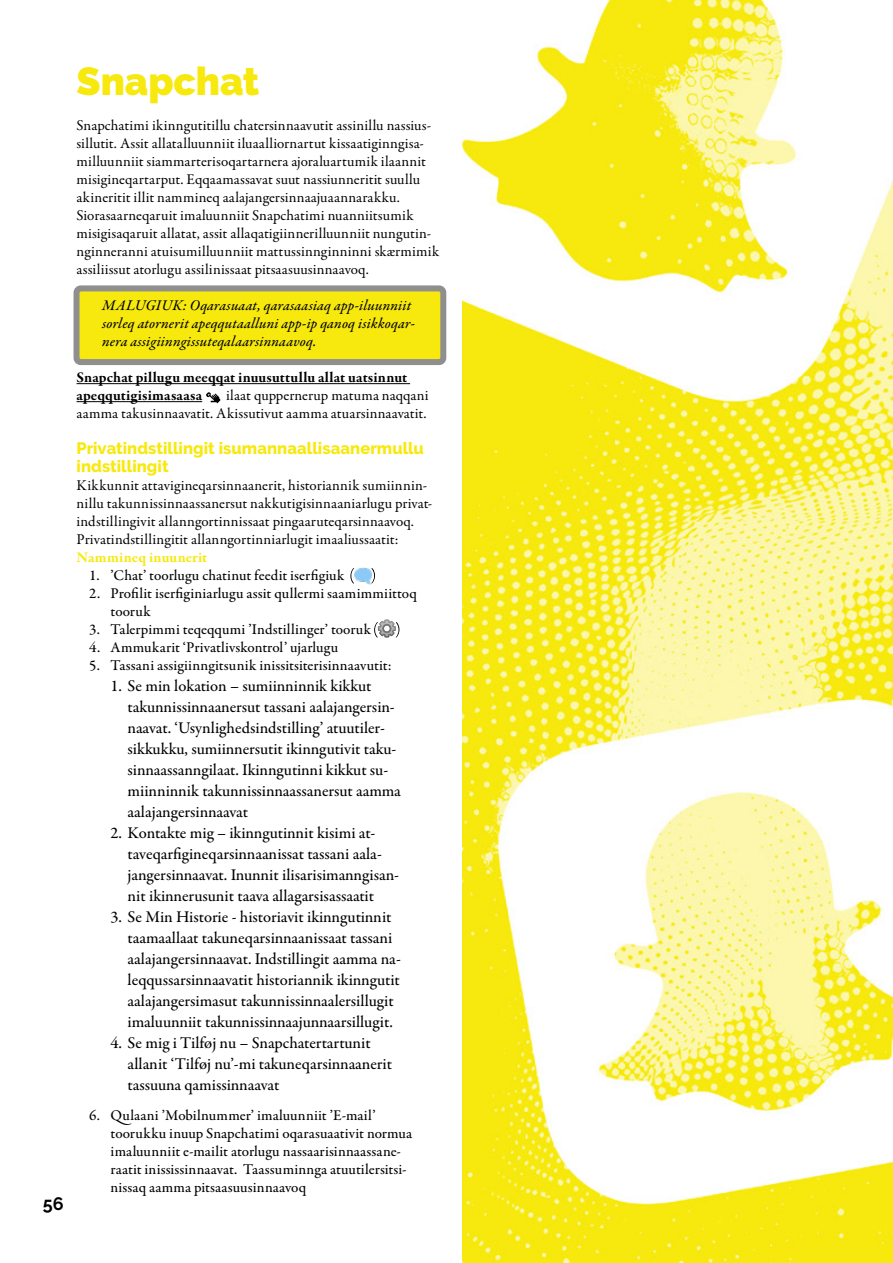
<style>
.page{position:relative;width:893px;height:1263px;background:#fff}
.page>*{position:absolute;margin:0;border:0;box-sizing:border-box;transform-origin:0 0}
.t1{font:900 39px "Raleway";color:#f7e90e}
.t2{font:700 18px "Raleway";color:#000}
.t3{font:500 16.5px/21px "Garamond Premr Pro";color:#000}
.t4{font:800 16.5px/18px "Raleway";color:#f7e90e}
.t5{font:15px/18px "Garamond Premr Pro";letter-spacing:.01em;color:#000}
.t6{font:500 15px/18px "Garamond Premr Pro";letter-spacing:.005em;color:#000}
.t7{font:15px/18px "Garamond Premr Pro Med It";letter-spacing:.01em;color:#000}
.t8{font:700 15px/18px "Garamond Premr Pro";letter-spacing:.01em;color:#000}
.t9{font:700 15px "Garamond Premr Pro";letter-spacing:.01em;color:#f7e90e}
</style>
<div class="page">
<div style="left:77px;top:288px;width:366px;height:74px;background:#f7e90e;border-radius:4px"></div>
<div style="left:74px;top:285px;width:372px;height:80px;border:6px solid #908f8f;border-radius:4px"></div>
<hr style="left:77px;top:383px;width:333px;height:1px;background:#000">
<hr style="left:77px;top:401px;width:125px;height:1px;background:#000">
<svg style="left:350px;top:568px;width:4px;height:15px"></svg>
<img style="left:354px;top:567px;width:17px;height:17px">
<svg style="left:371px;top:568px;width:4px;height:15px"></svg>
<svg style="left:374px;top:619px;width:25px;height:18px"></svg>
<img style="left:462px;top:0;width:431px;height:1263px">
<svg style="left:206px;top:392px;width:15px;height:12px"></svg>
<p class="t2" style="left:43px;top:1193px;width:22px">56</p>
<h1 class="t1" style="left:77px;top:58px;width:184px">Snapchat</h1>
<p class="t5" style="left:77px;top:117px;width:364px">Snapchatimi ikinngutitillu chatersinnaavutit assinillu nassius&shy;sillutit. Assit allatalluunniit iluaalliornartut kissaatiginngisa&shy;milluunniit siammarterisoqartarnera ajoraluartumik ilaannit misigineqartarput. Eqqaamassavat suut nassiunneritit suullu akineritit illit nammineq aalajangersinnaajuaannarakku.<br>Siorasaarneqaruit imaluunniit Snapchatimi nuanniitsumik misigisaqaruit allatat, assit allaqatigiinnerilluunniit nungutin&shy;nginneranni atuisumilluunniit mattussinnginninni skærmimik assiliissut atorlugu assilinissaat pitsaasuusinnaavoq.</p>
<p class="t7" style="left:102px;top:297px;width:315px">MALUGIUK: Oqarasuaat, qarasaasiaq app-iluunniit sorleq atornerit apeqqutaalluni app-ip qanoq isikkoqar&shy;nera assigiinngissuteqalaarsinnaavoq.</p>
<p class="t8" style="left:77px;top:369px;width:332px">Snapchat pillugu meeqqat inuusuttullu allat uatsinnut apeqqutigisimasaasa</p>
<p class="t5" style="left:77px;top:387px;width:354px;text-align:right">ilaat quppernerup matuma naqqani<br>aamma takusinnaavatit. Akissutivut aamma atuarsinnaavatit.</p>
<p class="t4" style="left:77px;top:439px;width:349px">Privatindstillingit isumannaallisaanermullu indstillingit</p>
<p class="t5" style="left:77px;top:477px;width:357px">Kikkunnit attavigineqarsinnaanerit, historiannik sumiinnin&shy;nillu takunnissinnaassanersut nakkutigisinnaaniarlugu privat&shy;indstillingivit allanngortinnissaat pingaaruteqarsinnaavoq.<br>Privatindstillingitit allanngortinniarlugit imaaliussaatit:</p>
<p class="t9" style="left:77px;top:548px;width:132px">Nammineq inuunerit</p>
<p class="t6" style="left:89px;top:567px;width:257px">1. ’Chat’ toorlugu chatinut feedit iserfigiuk</p>
<p class="t6" style="left:111px;top:585px;width:308px;text-indent:-21px">2. Profilit iserfiginiarlugu assit qullermi saamimmiittoq tooruk</p>
<p class="t6" style="left:89px;top:621px;width:283px">3. Talerpimmi teqeqqumi ’Indstillinger’ tooruk</p>
<p class="t6" style="left:89px;top:639px;width:250px">4. Ammukarit ‘Privatlivskontrol’ ujarlugu</p>
<p class="t6" style="left:89px;top:657px;width:304px">5. Tassani assigiinngitsunik inissitsiterisinnaavutit:</p>
<p class="t3" style="left:128px;top:676px;width:275px;text-indent:-17px">1. Se min lokation – sumiinninnik kikkut takunnissinnaanersut tassani aalajangersin&shy;naavat. ‘Usynlighedsindstilling’ atuutiler&shy;sikkukku, sumiinnersutit ikinngutivit taku&shy;sinnaassanngilaat. Ikinngutinni kikkut su&shy;miinninnik takunnissinnaassanersut aamma aalajangersinnaavat</p>
<p class="t3" style="left:128px;top:823px;width:273px;text-indent:-17px">2. Kontakte mig – ikinngutinnit kisimi at&shy;taveqarfigineqarsinnaanissat tassani aala&shy;jangersinnaavat. Inunnit ilisarisimanngisan&shy;nit ikinnerusunit taava allagarsisassaatit</p>
<p class="t3" style="left:128px;top:907px;width:275px;text-indent:-17px">3. Se Min Historie - historiavit ikinngutinnit taamaallaat takuneqarsinnaanissaat tassani aalajangersinnaavat. Indstillingit aamma na&shy;leqqussarsinnaavatit historiannik ikinngutit aalajangersimasut takunnissinnaalersillugit imaluunniit takunnissinnaajunnaarsillugit.</p>
<p class="t3" style="left:128px;top:1033px;width:266px;text-indent:-17px">4. Se mig i Tilføj nu – Snapchatertartunit allanit ‘Tilføj nu’-mi takuneqarsinnaanerit tassuuna qamissinnaavat</p>
<p class="t6" style="left:111px;top:1107px;width:303px;text-indent:-21px">6. Qulaani ’Mobilnummer’ imaluunniit ’E-mail’ toorukku inuup Snapchatimi oqarasuaativit normua imaluunniit e-mailit atorlugu nassaarisinnaassane&shy;raatit inississinnaavat. Taassuminnga atuutilersitsi&shy;nissaq aamma pitsaasuusinnaavoq</p>
</div>
